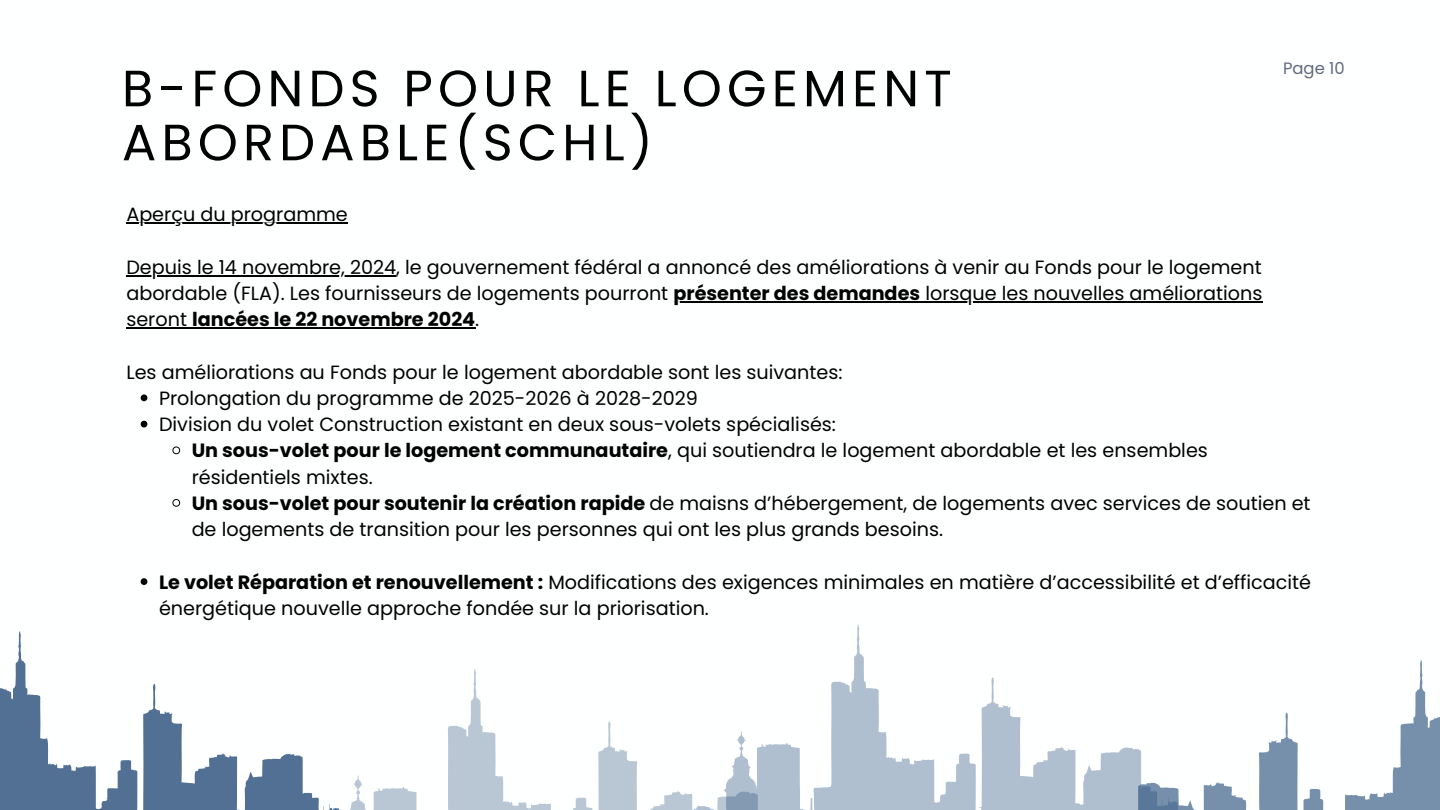
<style>
.page{position:relative;width:1440px;height:810px;background:#fff}
.page>*{position:absolute;margin:0;border:0;box-sizing:border-box;transform-origin:0 0}
.t1{font:51px/54px "Poppins";letter-spacing:.1em;color:#000}
.t2{font:19.2px/26.2px "Poppins";color:#000}
.t3{font:700 19.2px "Poppins";color:#000}
.t4{font:16.4px "Poppins";color:#61697b}
.s1{font-weight:700}
.s2{font-weight:400}
</style>
<div class="page">
<svg style="left:349px;top:669px;width:335px;height:141px"></svg>
<svg style="left:616px;top:750px;width:10px;height:2px"></svg>
<svg style="left:684px;top:625px;width:417px;height:185px"></svg>
<svg style="left:1000px;top:706px;width:9px;height:2px"></svg>
<svg style="left:0;top:631px;width:339px;height:179px"></svg>
<svg style="left:161px;top:712px;width:10px;height:3px"></svg>
<svg style="left:1101px;top:660px;width:339px;height:150px"></svg>
<svg style="left:1271px;top:741px;width:10px;height:2px"></svg>
<hr style="left:126px;top:223px;width:222px;height:1px;background:#000">
<hr style="left:126px;top:275px;width:270px;height:2px;background:#000">
<hr style="left:673px;top:301px;width:247px;height:2px;background:#000">
<hr style="left:920px;top:301px;width:342px;height:2px;background:#000">
<hr style="left:126px;top:328px;width:66px;height:1px;background:#000">
<hr style="left:192px;top:328px;width:283px;height:1px;background:#000">
<svg style="left:141px;top:394px;width:6px;height:7px"></svg>
<svg style="left:141px;top:421px;width:6px;height:6px"></svg>
<svg style="left:172px;top:446px;width:9px;height:9px"></svg>
<svg style="left:172px;top:499px;width:9px;height:8px"></svg>
<svg style="left:141px;top:578px;width:6px;height:7px"></svg>
<p class="t4" style="left:1283px;top:57px;width:63px">Page 10</p>
<h1 class="t1" style="left:122px;top:61px;width:831px">B-FONDS POUR LE LOGEMENT<br>ABORDABLE(SCHL)</h1>
<p class="t2" style="left:126px;top:201px;width:223px">Aperçu du programme</p>
<h2 class="t2" style="left:126px;top:254px;width:1138px">Depuis le 14 novembre, 2024, le gouvernement fédéral a annoncé des améliorations à venir au Fonds pour le logement abordable (FLA). Les fournisseurs de logements pourront <span class="s1">présenter des demandes</span> lorsque les nouvelles améliorations</h2>
<h2 class="t3" style="left:126px;top:306px;width:354px"><span class="s2">seront</span> lancées le 22 novembre 2024<span class="s2">.</span></h2>
<h2 class="t2" style="left:159px;top:359px;width:685px;text-indent:-33px">Les améliorations au Fonds pour le logement abordable sont les suivantes:<br>Prolongation du programme de 2025-2026 à 2028-2029<br>Division du volet Construction existant en deux sous-volets spécialisés:</h2>
<p class="t2" style="left:192px;top:438px;width:1018px"><span class="s1">Un sous-volet pour le logement communautaire</span>, qui soutiendra le logement abordable et les ensembles résidentiels mixtes.</p>
<p class="t2" style="left:192px;top:490px;width:1120px"><span class="s1">Un sous-volet pour soutenir la création rapide</span> de maisns d’hébergement, de logements avec services de soutien et de logements de transition pour les personnes qui ont les plus grands besoins.</p>
<p class="t2" style="left:159px;top:569px;width:1154px"><span class="s1">Le volet Réparation et renouvellement :</span> Modifications des exigences minimales en matière d’accessibilité et d’efficacité énergétique nouvelle approche fondée sur la priorisation.</p>
</div>
